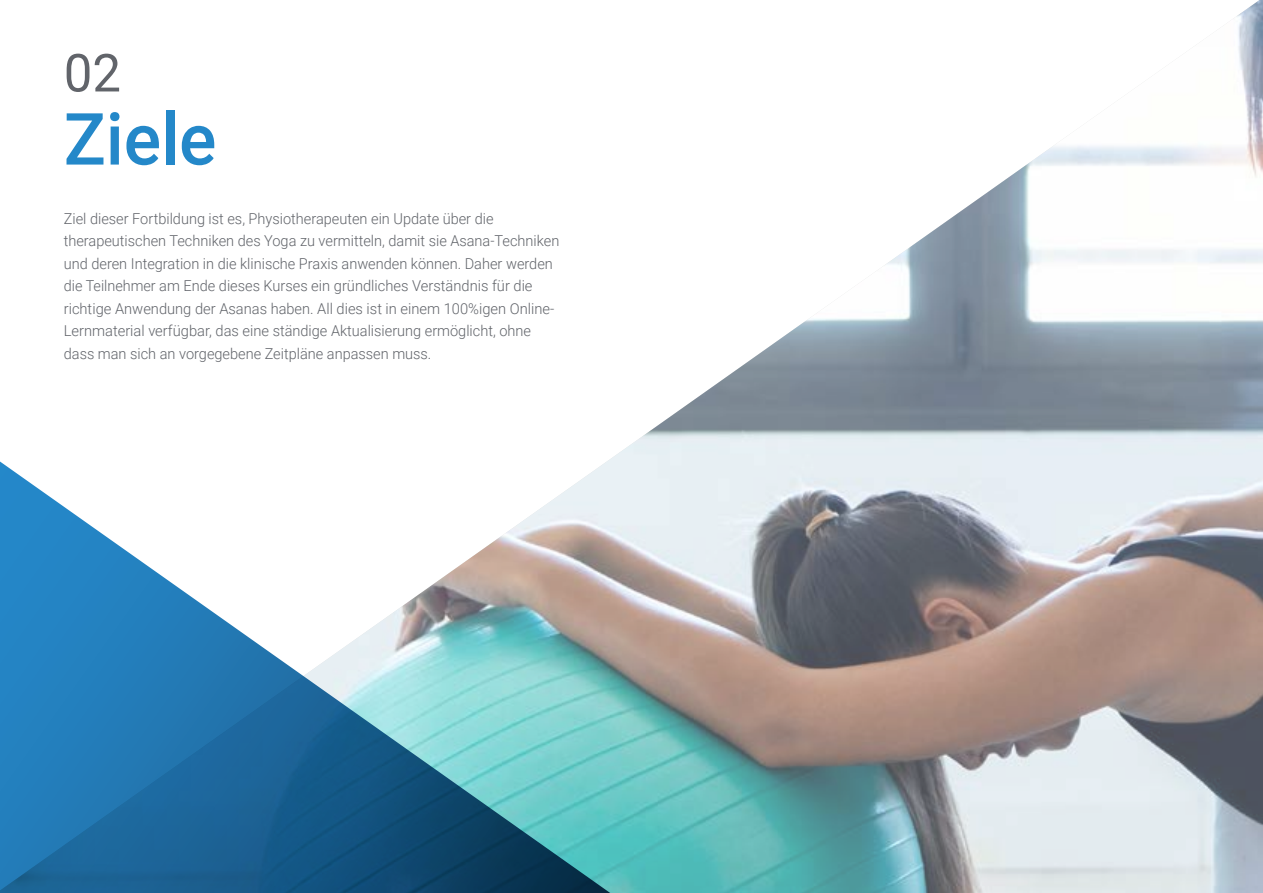
<style>
.page{position:relative;width:1263px;height:893px;background:#fff}
.page>*{position:absolute;margin:0;border:0;box-sizing:border-box;transform-origin:0 0}
.t1{font:500 72px "Roboto";color:#2488c9}
.t2{font:52.5px "Roboto";color:#61646a}
.t3{font:300 15px/22.5px "Roboto";color:#61646a}
</style>
<div class="page">
<img style="left:629px;top:0;width:634px;height:893px">
<svg style="left:0;top:446px;width:640px;height:447px"></svg>
<h2 class="t2" style="left:64px;top:36px;width:59px">02</h2>
<h1 class="t1" style="left:64px;top:89px;width:154px">Ziele</h1>
<p class="t3" style="left:64px;top:207px;width:497px">Ziel dieser Fortbildung ist es, Physiotherapeuten ein Update über die therapeutischen Techniken des Yoga zu vermitteln, damit sie Asana-Techniken und deren Integration in die klinische Praxis anwenden können. Daher werden die Teilnehmer am Ende dieses Kurses ein gründliches Verständnis für die richtige Anwendung der Asanas haben. All dies ist in einem 100%igen Online-Lernmaterial verfügbar, das eine ständige Aktualisierung ermöglicht, ohne dass man sich an vorgegebene Zeitpläne anpassen muss.</p>
</div>
